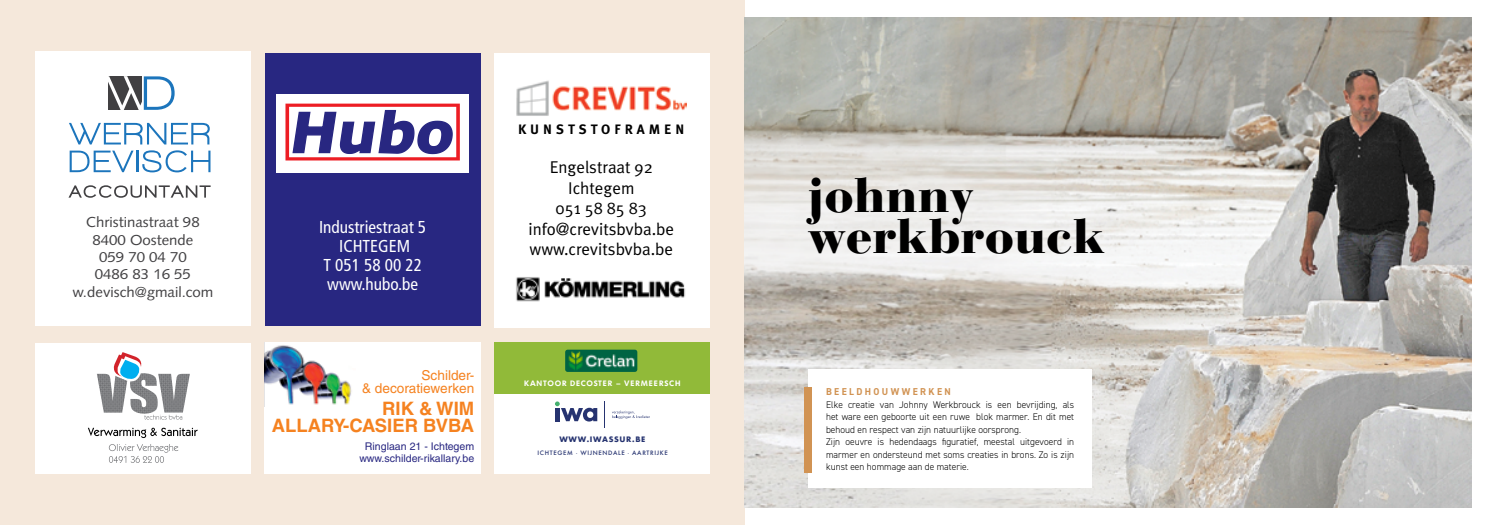
<style>
.page{position:relative;width:1489px;height:525px;background:#fff}
.page>*{position:absolute;margin:0;border:0;box-sizing:border-box;transform-origin:0 0}
.t1{font:900 48.12px/41.2px "Bauer Bodoni Std";color:#000}
.t2{font:700 18.5px/16.4px "Helvetica LT Std";color:#f58220;text-align:right}
.t3{font:condensed 17.25px/18.9px "Frutiger LT Std";color:#fff;text-align:center}
.t4{font:17px/20.5px "Meta Plus Normal";color:#000;text-align:center}
.t5{font:14.5px/17.4px "Syntax LT Std";color:#414042;text-align:center;scale:1.04 1}
.t6{font:13.62px/12.4px "Helvetica LT Std";color:#f58220;text-align:right}
.t7{font:700 13.62px "Meta Plus";letter-spacing:.29em;color:#000}
.t8{font:10.62px/12.1px "Helvetica LT Std";color:#282781;text-align:center}
.t9{font:700 10px "DIN2014";letter-spacing:.25em;color:#d19353;scale:.96 1}
.t10{font:300 9.75px/12.5px "DIN2014";letter-spacing:.005em;color:#000}
.t11{font:600 7.75px "Futura BQ";letter-spacing:.1em;color:#fff}
.t12{font:700 7.25px "Futura";letter-spacing:.09em;color:#263370}
.t13{font:500 5.88px "Futura";letter-spacing:.11em;color:#263370}
.s1{font-family:"TT Norms"}
</style>
<div class="page">
<div style="left:0;top:0;width:744px;height:524px;background:#f5e8db"></div>
<div style="left:35px;top:51px;width:215px;height:274px;background:#fff"></div>
<div style="left:494px;top:54px;width:215px;height:274px;background:#fff"></div>
<div style="left:35px;top:342px;width:215px;height:131px;background:#fff"></div>
<div style="left:265px;top:54px;width:215px;height:271px;background:#282781"></div>
<div style="left:276px;top:94px;width:193px;height:78px;background:#fff"></div>
<svg style="left:285px;top:103px;width:175px;height:57px"></svg>
<div style="left:494px;top:342px;width:215px;height:131px;background:#fff"></div>
<div style="left:265px;top:342px;width:215px;height:131px;background:#fff"></div>
<img style="left:265px;top:345px;width:87px;height:60px">
<svg style="left:88px;top:427px;width:110px;height:35px"></svg>
<svg style="left:97px;top:352px;width:93px;height:67px"></svg>
<img style="left:744px;top:18px;width:726px;height:489px">
<div style="left:808px;top:369px;width:283px;height:118px;background:#fff"></div>
<div style="left:804px;top:387px;width:7px;height:85px;background:#d19353"></div>
<svg style="left:69px;top:123px;width:141px;height:21px"></svg>
<svg style="left:70px;top:150px;width:63px;height:22px"></svg>
<hr style="left:136px;top:150px;width:2px;height:22px;background:#1c75bc">
<svg style="left:142px;top:150px;width:68px;height:22px"></svg>
<svg style="left:68px;top:185px;width:143px;height:13px"></svg>
<svg style="left:108px;top:76px;width:67px;height:34px"></svg>
<img style="left:516px;top:80px;width:170px;height:36px">
<img style="left:516px;top:277px;width:170px;height:25px">
<div style="left:494px;top:342px;width:215px;height:52px;background:#91ba39"></div>
<img style="left:565px;top:349px;width:72px;height:23px">
<svg style="left:555px;top:401px;width:42px;height:20px"></svg>
<svg style="left:604px;top:401px;width:1px;height:26px"></svg>
<svg style="left:612px;top:410px;width:38px;height:8px"></svg>
<h3 class="t5" style="left:72px;top:213px;width:137px">Christinastraat 98<br>8400 Oostende<br>059 70 04 70<br>0486 83 16 55 w.devisch@gmail.com</h3>
<h3 class="t3" style="left:319px;top:218px;width:109px">Industriestraat 5<br>ICHTEGEM<br>T 051 58 00 22 www.hubo.be</h3>
<h3 class="t6" style="left:362px;top:369px;width:114px">Schilder-<br>&amp; decoratiewerken</h3>
<h2 class="t2" style="left:272px;top:400px;width:204px">RIK &amp; WIM<br>ALLARY-CASIER BVBA</h2>
<p class="t8" style="left:359px;top:440px;width:116px">Ringlaan 21 - Ichtegem www.schilder-rikallary.be</p>
<h3 class="t7" style="left:518px;top:121px;width:168px">KUNSTSTOFRAMEN</h3>
<h3 class="t4" style="left:528px;top:157px;width:147px">Engelstraat 92<br>Ichtegem<br>051 58 85 83 info@crevitsbvba.be www.crevitsbvba.be</h3>
<p class="t11" style="left:524px;top:378px;width:158px">KANTOOR DECOSTER – VERMEERSCH</p>
<p class="t12" style="left:559px;top:434px;width:87px">WWW.IWASSUR.BE</p>
<p class="t13" style="left:537px;top:448px;width:132px">ICHTEGEM <span class="s1">·</span> WIJNENDALE <span class="s1">·</span> AARTRIJKE</p>
<h1 class="t1" style="left:808px;top:174px;width:298px">johnny werkbrouck</h1>
<p class="t9" style="left:826px;top:385px;width:131px">BEELDHOUWWERKEN</p>
<p class="t10" style="left:826px;top:398px;width:250px">Elke creatie van Johnny Werkbrouck is een bevrijding, als het ware een geboorte uit een ruwe blok marmer. En dit met behoud en respect van zijn natuurlijke oorsprong.<br>Zijn oeuvre is hedendaags figuratief, meestal uitgevoerd in marmer en ondersteund met soms creaties in brons. Zo is zijn kunst een hommage aan de materie.</p>
</div>
